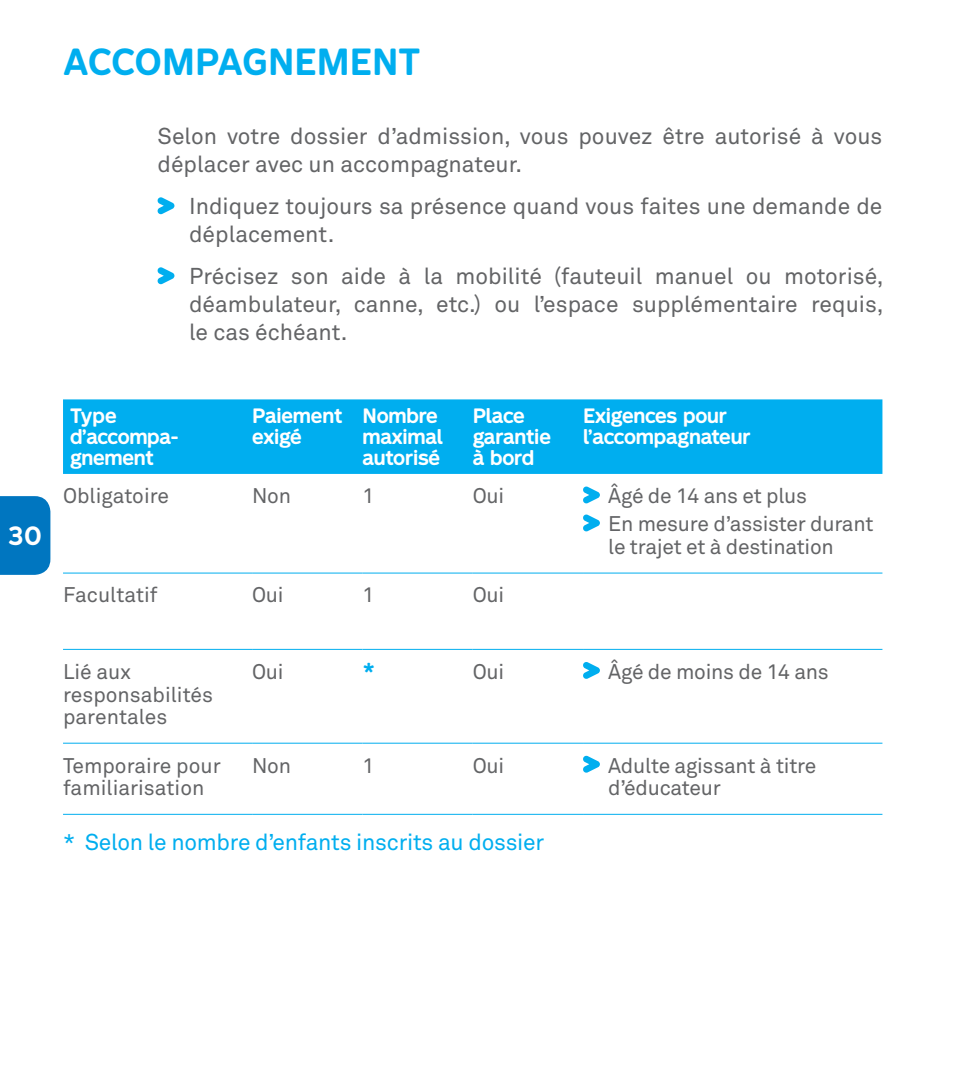
<style>
.page{position:relative;width:977px;height:1071px;background:#fff}
.page>*{position:absolute;margin:0;border:0;box-sizing:border-box;transform-origin:0 0}
.t1{font:700 35px "STM Montreal";color:#00aeef}
.t2{font:700 24.5px "STM Montreal";color:#fff}
.t3{font:22.75px/28px "Akkurat";color:#636466}
.t4{font:22.75px "Akkurat";letter-spacing:-.01em;color:#00aeef}
.t5{font:700 22.75px "STM Montreal";color:#00aeef}
.t6{font:21px/22.8px "Akkurat";letter-spacing:-.01em;color:#636466}
.t7{font:700 19.25px/21px "STM Montreal";letter-spacing:-.01em;color:#fff}
</style>
<div class="page">
<div style="left:0;top:496px;width:50px;height:79px;background:#0076c0"></div>
<svg style="left:157px;top:197px;width:17px;height:18px"></svg>
<svg style="left:157px;top:267px;width:17px;height:18px"></svg>
<div style="left:63px;top:399px;width:819px;height:75px;background:#00aeef"></div>
<hr style="left:63px;top:649px;width:189px;height:1px;background:#00aeef">
<hr style="left:63px;top:743px;width:189px;height:1px;background:#00aeef">
<hr style="left:252px;top:649px;width:110px;height:1px;background:#00aeef">
<hr style="left:362px;top:649px;width:110px;height:1px;background:#00aeef">
<hr style="left:472px;top:649px;width:111px;height:1px;background:#00aeef">
<hr style="left:583px;top:649px;width:299px;height:1px;background:#00aeef">
<hr style="left:252px;top:743px;width:110px;height:1px;background:#00aeef">
<hr style="left:362px;top:743px;width:110px;height:1px;background:#00aeef">
<hr style="left:472px;top:743px;width:111px;height:1px;background:#00aeef">
<hr style="left:583px;top:743px;width:299px;height:1px;background:#00aeef">
<hr style="left:63px;top:573px;width:189px;height:1px;background:#00aeef">
<hr style="left:252px;top:573px;width:110px;height:1px;background:#00aeef">
<hr style="left:362px;top:573px;width:110px;height:1px;background:#00aeef">
<hr style="left:472px;top:573px;width:111px;height:1px;background:#00aeef">
<hr style="left:583px;top:573px;width:299px;height:1px;background:#00aeef">
<hr style="left:63px;top:814px;width:189px;height:1px;background:#00aeef">
<hr style="left:252px;top:814px;width:110px;height:1px;background:#00aeef">
<hr style="left:362px;top:814px;width:110px;height:1px;background:#00aeef">
<hr style="left:472px;top:814px;width:111px;height:1px;background:#00aeef">
<hr style="left:583px;top:814px;width:299px;height:1px;background:#00aeef">
<svg style="left:583px;top:486px;width:17px;height:18px"></svg>
<svg style="left:583px;top:514px;width:17px;height:18px"></svg>
<svg style="left:583px;top:662px;width:17px;height:17px"></svg>
<svg style="left:583px;top:755px;width:17px;height:18px"></svg>
<h1 class="t1" style="left:63px;top:39px;width:359px">Accompagnement</h1>
<p class="t3" style="left:158px;top:122px;width:726px">Selon votre dossier d’admission, vous pouvez être autorisé à vous déplacer avec un accompagnateur.</p>
<p class="t3" style="left:189px;top:192px;width:695px">Indiquez toujours sa présence quand vous faites une demande de déplacement.</p>
<p class="t3" style="left:189px;top:262px;width:696px;text-align:justify">Précisez son aide à la mobilité (fauteuil manuel ou motorisé, déambulateur, canne, etc.) ou l’espace supplémentaire requis, le cas échéant.</p>
<p class="t2" style="left:8px;top:520px;width:35px">30</p>
<p class="t7" style="left:70px;top:405px;width:110px">Type d’accompa&shy;gnement</p>
<p class="t7" style="left:252px;top:405px;width:92px">Paiement exigé</p>
<p class="t7" style="left:362px;top:405px;width:82px">Nombre maximal autorisé</p>
<p class="t7" style="left:472px;top:405px;width:80px">Place garantie à bord</p>
<p class="t7" style="left:583px;top:405px;width:169px">Exigences pour l’accompagnateur</p>
<p class="t6" style="left:63px;top:484px;width:108px">Obligatoire</p>
<p class="t6" style="left:252px;top:484px;width:40px">Non</p>
<p class="t6" style="left:362px;top:484px;width:13px">1</p>
<p class="t6" style="left:472px;top:484px;width:33px">Oui</p>
<p class="t6" style="left:608px;top:482px;width:267px;line-height:28px">Âgé de 14 ans et plus<br>En mesure d’assister durant</p>
<p class="t6" style="left:608px;top:535px;width:227px">le trajet et à destination</p>
<p class="t6" style="left:63px;top:583px;width:96px">Facultatif</p>
<p class="t6" style="left:252px;top:583px;width:33px">Oui</p>
<p class="t6" style="left:362px;top:583px;width:13px">1</p>
<p class="t6" style="left:473px;top:583px;width:33px">Oui</p>
<p class="t6" style="left:63px;top:660px;width:152px">Lié aux responsabilités parentales</p>
<p class="t6" style="left:252px;top:660px;width:33px">Oui</p>
<p class="t5" style="left:362px;top:657px;width:14px">*</p>
<p class="t6" style="left:472px;top:660px;width:33px">Oui</p>
<p class="t6" style="left:608px;top:660px;width:222px">Âgé de moins de 14 ans</p>
<p class="t6" style="left:63px;top:754px;width:159px">Temporaire pour familiarisation</p>
<p class="t6" style="left:252px;top:754px;width:40px">Non</p>
<p class="t6" style="left:362px;top:754px;width:13px">1</p>
<p class="t6" style="left:473px;top:754px;width:33px">Oui</p>
<p class="t6" style="left:608px;top:754px;width:210px">Adulte agissant à titre d’éducateur</p>
<p class="t4" style="left:63px;top:827px;width:482px">* Selon le nombre d’enfants inscrits au dossier</p>
</div>
